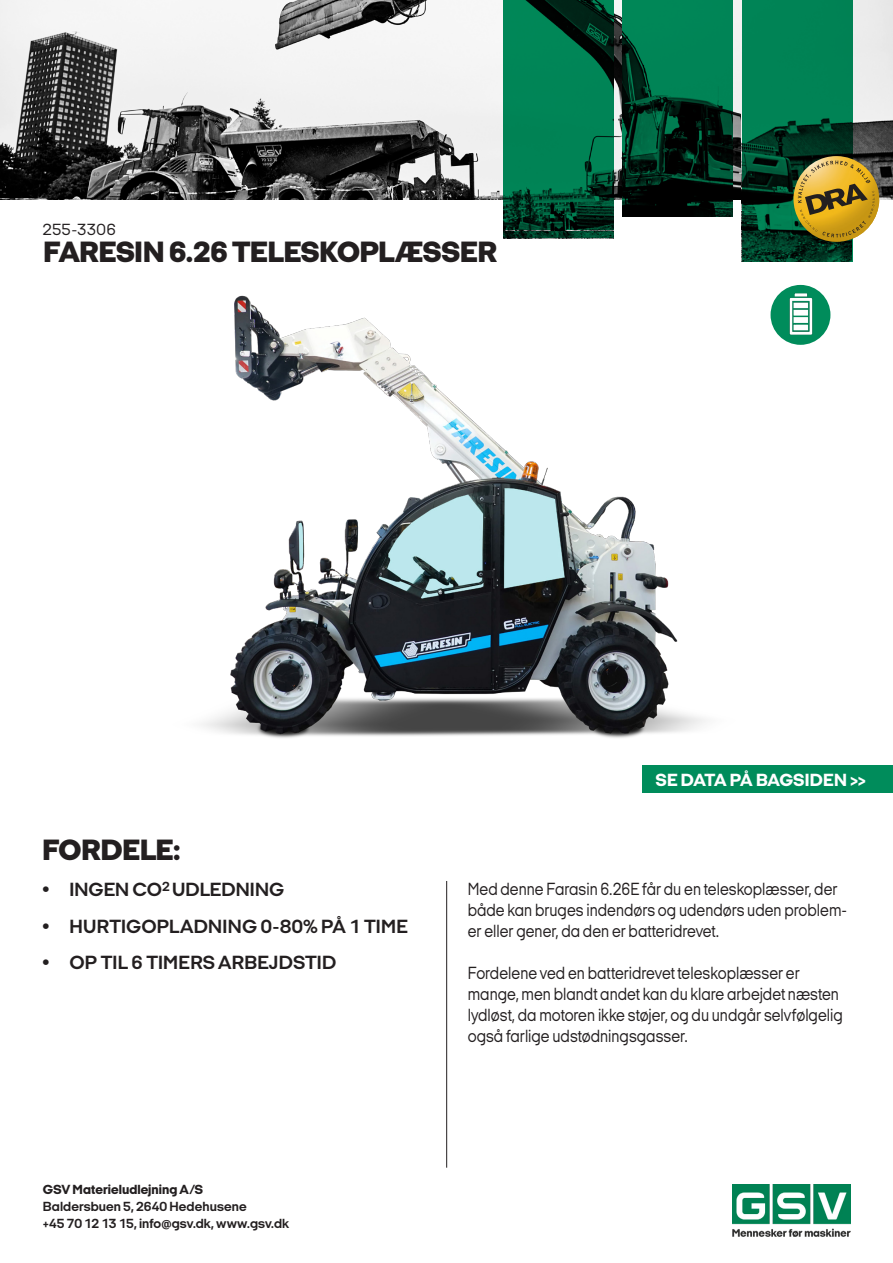
<style>
.page{position:relative;width:893px;height:1263px;background:#fff}
.page>*{position:absolute;margin:0;border:0;box-sizing:border-box;transform-origin:0 0}
.t1{font:900 30px "Italian Plate No 2 Expanded";letter-spacing:.005em;color:#231f20}
.t2{font:700 19.5px "Italian Plate No 2 Expanded";letter-spacing:.005em;color:#231f20}
.brødtekst{font:18px/21px "Italian Plate No 2 Expanded";color:#231f20;scale:.85 1}
.t3{font:800 18px "Italian Plate No 2 Expanded";color:#fff}
.t4{font:16.5px "Italian Plate No 2 Expanded";letter-spacing:.005em;color:#231f20}
.t5{font:700 13.5px/16.8px "Italian Plate No 2 Expanded";letter-spacing:.005em;color:#231f20}
.t6{font:800 13.5px "Italian Plate No 2 Expanded";color:#231f20}
</style>
<div class="page">
<img style="left:733px;top:1184px;width:117px;height:53px">
<svg style="left:503px;top:230px;width:111px;height:8px"></svg>
<img style="left:875px;top:199px;width:4px;height:19px">
<img style="left:0;top:0;width:893px;height:199px">
<svg style="left:503px;top:0;width:111px;height:230px;background:#006843"></svg>
<svg style="left:622px;top:0;width:110px;height:217px;background:#00482f"></svg>
<svg style="left:742px;top:0;width:111px;height:262px;background:#016944"></svg>
<svg style="left:762px;top:161px;width:113px;height:87px;background:#7a7932"></svg>
<hr style="left:446px;top:881px;width:1px;height:287px;background:#231f20">
<img style="left:201px;top:284px;width:630px;height:454px">
<div style="left:642px;top:765px;width:251px;height:28px;background:#008c5b"></div>
<div style="left:770px;top:285px;width:60px;height:60px;background:#008c5b;border-radius:50%"></div>
<img style="left:789px;top:293px;width:24px;height:42px">
<p class="t4" style="left:43px;top:221px;width:75px">255-3306</p>
<p class="t1" style="left:44px;top:235px;width:455px">FARESIN 6.26 TELESKOPLÆSSER</p>
<p class="t1" style="left:43px;top:834px;width:139px">FORDELE:</p>
<p class="t3" style="left:656px;top:770px;width:212px">SE DATA PÅ BAGSIDEN &gt;&gt;</p>
<p class="t2" style="left:43px;top:879px;width:243px">• INGEN CO<sup>2</sup> UDLEDNING</p>
<p class="t2" style="left:43px;top:916px;width:367px">• HURTIGOPLADNING 0-80% PÅ 1 TIME</p>
<p class="t2" style="left:43px;top:952px;width:295px">• OP TIL 6 TIMERS ARBEJDSTID</p>
<p class="t6" style="left:43px;top:1182px;width:162px">GSV Materieludlejning A/S</p>
<p class="t5" style="left:43px;top:1198px;width:248px">Baldersbuen 5, 2640 Hedehusene<br>+45 70 12 13 15, info@gsv.dk, www.gsv.dk</p>
<p class="brødtekst" style="left:468px;top:878px;width:447px">Med denne Farasin 6.26E får du en teleskoplæsser, der både kan bruges indendørs og udendørs uden problem&shy;er eller gener, da den er batteridrevet.</p>
<p class="brødtekst" style="left:468px;top:962px;width:443px">Fordelene ved en batteridrevet teleskoplæsser er mange, men blandt andet kan du klare arbejdet næsten lydløst, da motoren ikke støjer, og du undgår selvfølgelig også farlige udstødningsgasser.</p>
</div>
